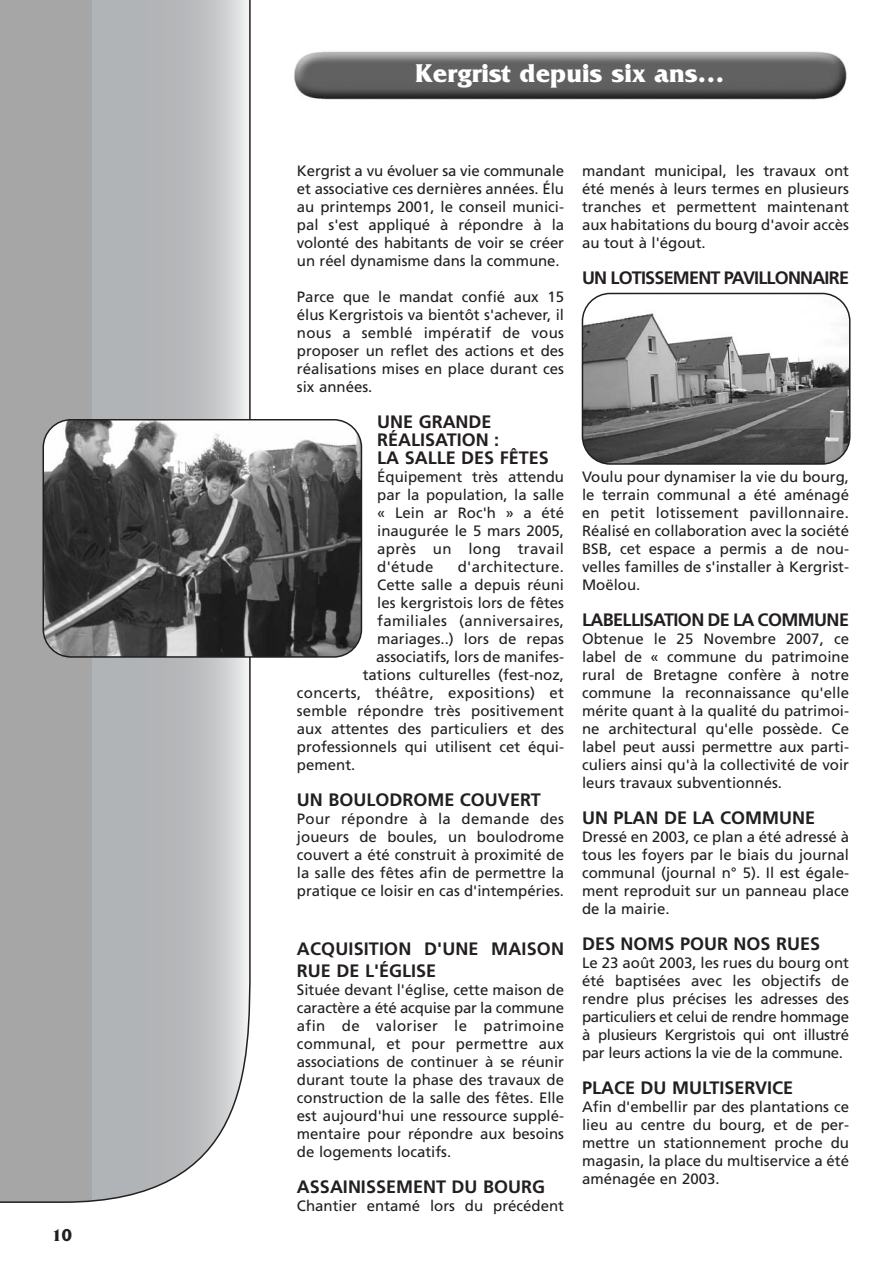
<style>
.page{position:relative;width:893px;height:1263px;background:#fff}
.page>*{position:absolute;margin:0;border:0;box-sizing:border-box;transform-origin:0 0}
.t1{font:700 27px "Friz Quadrata";color:#fff}
.t2{font:700 18px/18px "Frutiger";color:#231f20}
.t3{font:700 18px "Frutiger";letter-spacing:-.045em;color:#231f20}
.t4{font:700 18px "Frutiger";letter-spacing:-.035em;color:#231f20}
.t5{font:700 18px "Friz Quadrata";color:#231f20}
.t6{font:15px/18px "Frutiger";color:#231f20;text-align:justify}
.t7{font:15px "Frutiger";letter-spacing:.02em;color:#231f20}
</style>
<div class="page">
<svg style="left:0;top:0;width:251px;height:1203px;background:#b3b5b6"></svg>
<img style="left:294px;top:51px;width:553px;height:49px">
<svg style="left:43px;top:419px;width:319px;height:239px;background:#606060"></svg>
<svg style="left:582px;top:293px;width:268px;height:172px"></svg>
<p class="t5" style="left:52px;top:1229px;width:22px">10</p>
<h1 class="t1" style="left:415px;top:64px;width:311px">Kergrist depuis six ans…</h1>
<p class="t6" style="left:297px;top:163px;width:268px">Kergrist a vu évoluer sa vie communale et associative ces dernières années. Élu au printemps 2001, le conseil munici&shy;pal s'est appliqué à répondre à la volonté des habitants de voir se créer un réel dynamisme dans la commune.</p>
<p class="t6" style="left:297px;top:289px;width:268px">Parce que le mandat confié aux 15 élus Kergristois va bientôt s'achever, il nous a semblé impératif de vous proposer un reflet des actions et des réalisations mises en place durant ces six années.</p>
<p class="t2" style="left:377px;top:414px;width:173px">UNE GRANDE<br>RÉALISATION :<br>LA SALLE DES FÊTES</p>
<p class="t6" style="left:377px;top:469px;width:188px">Équipement très attendu par la population, la salle « Lein ar Roc'h » a été inaugurée le 5 mars 2005, après un long travail d'étude</p>
<p class="t7" style="left:458px;top:561px;width:108px">d'architecture.</p>
<p class="t6" style="left:377px;top:577px;width:188px">Cette salle a depuis réuni</p>
<p class="t6" style="left:377px;top:595px;width:188px">les kergristois lors de fêtes</p>
<p class="t7" style="left:377px;top:615px;width:188px">familiales (anniversaires,</p>
<p class="t6" style="left:377px;top:631px;width:188px">mariages..) lors de repas</p>
<p class="t6" style="left:376px;top:649px;width:189px">associatifs, lors de manifes-</p>
<p class="t6" style="left:363px;top:667px;width:203px">tations culturelles (fest-noz,</p>
<p class="t7" style="left:297px;top:687px;width:268px">concerts, théâtre, expositions) et</p>
<p class="t6" style="left:297px;top:703px;width:268px">semble répondre très positivement</p>
<p class="t6" style="left:297px;top:721px;width:268px">aux attentes des particuliers et des</p>
<p class="t6" style="left:297px;top:739px;width:269px">professionnels qui utilisent cet équi-</p>
<p class="t6" style="left:297px;top:757px;width:60px">pement.</p>
<p class="t2" style="left:297px;top:792px;width:245px">UN BOULODROME COUVERT</p>
<p class="t6" style="left:297px;top:811px;width:269px">Pour répondre à la demande des joueurs de boules, un boulodrome couvert a été construit à proximité de la salle des fêtes afin de permettre la pratique ce loisir en cas d'intempéries.</p>
<p class="t2" style="left:297px;top:939px;width:268px;line-height:22.5px">ACQUISITION D'UNE MAISON<br>RUE DE L'ÉGLISE</p>
<p class="t6" style="left:297px;top:982px;width:268px">Située devant l'église, cette maison de caractère a été acquise par la commune afin de valoriser le patrimoine communal, et pour permettre aux associations de continuer à se réunir durant toute la phase des travaux de construction de la salle des fêtes. Elle est aujourd'hui une ressource supplé&shy;mentaire pour répondre aux besoins de logements locatifs.</p>
<p class="t2" style="left:297px;top:1179px;width:249px">ASSAINISSEMENT DU BOURG</p>
<p class="t6" style="left:297px;top:1198px;width:268px">Chantier entamé lors du précédent</p>
<p class="t6" style="left:582px;top:163px;width:268px">mandant municipal, les travaux ont été menés à leurs termes en plusieurs tranches et permettent maintenant aux habitations du bourg d'avoir accès au tout à l'égout.</p>
<p class="t3" style="left:582px;top:271px;width:268px">UN LOTISSEMENT PAVILLONNAIRE</p>
<p class="t6" style="left:582px;top:469px;width:268px">Voulu pour dynamiser la vie du bourg, le terrain communal a été aménagé en petit lotissement pavillonnaire.<br>Réalisé en collaboration avec la société BSB, cet espace a permis a de nou&shy;velles familles de s'installer à Kergrist-Moëlou.</p>
<p class="t4" style="left:582px;top:613px;width:268px">LABELLISATION DE LA COMMUNE</p>
<p class="t6" style="left:582px;top:631px;width:268px">Obtenue le 25 Novembre 2007, ce label de « commune du patrimoine rural de Bretagne confère à notre commune la reconnaissance qu'elle mérite quant à la qualité du patrimoi&shy;ne architectural qu'elle possède. Ce label peut aussi permettre aux parti&shy;culiers ainsi qu'à la collectivité de voir leurs travaux subventionnés.</p>
<p class="t2" style="left:582px;top:810px;width:234px">UN PLAN DE LA COMMUNE</p>
<p class="t6" style="left:582px;top:829px;width:268px">Dressé en 2003, ce plan a été adressé à tous les foyers par le biais du journal communal (journal n° 5). Il est égale&shy;ment reproduit sur un panneau place de la mairie.</p>
<p class="t2" style="left:582px;top:936px;width:240px">DES NOMS POUR NOS RUES</p>
<p class="t6" style="left:582px;top:955px;width:268px">Le 23 août 2003, les rues du bourg ont été baptisées avec les objectifs de rendre plus précises les adresses des particuliers et celui de rendre hommage à plusieurs Kergristois qui ont illustré par leurs actions la vie de la commune.</p>
<p class="t2" style="left:582px;top:1080px;width:213px">PLACE DU MULTISERVICE</p>
<p class="t6" style="left:582px;top:1099px;width:268px">Afin d'embellir par des plantations ce lieu au centre du bourg, et de per&shy;mettre un stationnement proche du magasin, la place du multiservice a été aménagée en 2003.</p>
</div>
